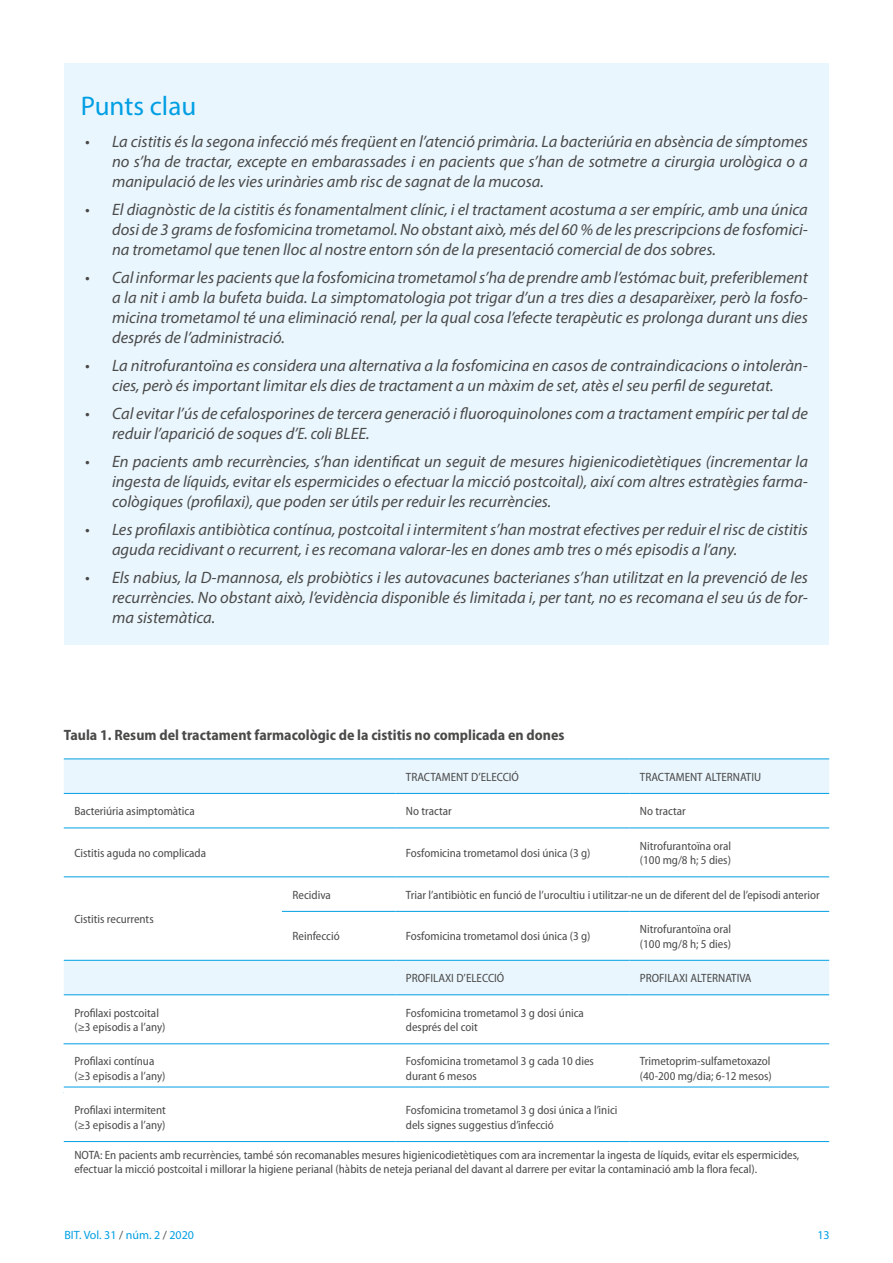
<style>
.page{position:relative;width:893px;height:1263px;background:#fff}
.page>*{position:absolute;margin:0;border:0;box-sizing:border-box;transform-origin:0 0}
.t1{font:27px "Myriad Pro";color:#009fe3}
.t2{font:italic 16.5px/19.8px "Myriad Pro";color:#4a4a49;text-align:justify}
.t3{font:700 semi-condensed 15px "Myriad Pro";color:#4a4a49}
.Artifacto{font:semi-condensed 12px/14.4px "Myriad Pro";color:#4a4a49}
.t4{font:12px "Myriad Pro";color:#009fe3}
.s1{font-stretch:semi-condensed}
.s2{color:#4a4a49}
</style>
<div class="page">
<div style="left:64px;top:64px;width:765px;height:581px;background:#eaf6fe"></div>
<svg style="left:64px;top:759px;width:765px;height:235px"></svg>
<hr style="left:64px;top:793px;width:218px;height:1px;background:#009fe3">
<hr style="left:282px;top:793px;width:113px;height:1px;background:#009fe3">
<hr style="left:395px;top:793px;width:234px;height:1px;background:#009fe3">
<hr style="left:629px;top:793px;width:200px;height:1px;background:#009fe3">
<hr style="left:64px;top:827px;width:218px;height:1px;background:#009fe3">
<hr style="left:282px;top:827px;width:113px;height:1px;background:#009fe3">
<hr style="left:395px;top:827px;width:234px;height:1px;background:#009fe3">
<hr style="left:629px;top:827px;width:200px;height:1px;background:#009fe3">
<hr style="left:282px;top:876px;width:113px;height:1px;background:#009fe3">
<hr style="left:282px;top:911px;width:113px;height:1px;background:#009fe3">
<hr style="left:282px;top:960px;width:113px;height:1px;background:#009fe3">
<hr style="left:395px;top:960px;width:234px;height:1px;background:#009fe3">
<hr style="left:629px;top:960px;width:200px;height:1px;background:#009fe3">
<hr style="left:64px;top:994px;width:218px;height:1px;background:#009fe3">
<hr style="left:282px;top:994px;width:113px;height:1px;background:#009fe3">
<hr style="left:395px;top:994px;width:234px;height:1px;background:#009fe3">
<hr style="left:64px;top:758px;width:218px;height:1px;background:#009fe3">
<hr style="left:282px;top:758px;width:113px;height:1px;background:#009fe3">
<hr style="left:395px;top:758px;width:234px;height:1px;background:#009fe3">
<hr style="left:629px;top:758px;width:200px;height:1px;background:#009fe3">
<hr style="left:64px;top:1141px;width:218px;height:1px;background:#009fe3">
<hr style="left:282px;top:1141px;width:113px;height:1px;background:#009fe3">
<hr style="left:395px;top:1141px;width:234px;height:1px;background:#009fe3">
<hr style="left:64px;top:876px;width:218px;height:1px;background:#009fe3">
<hr style="left:64px;top:960px;width:218px;height:1px;background:#009fe3">
<hr style="left:395px;top:876px;width:234px;height:1px;background:#009fe3">
<hr style="left:629px;top:876px;width:200px;height:1px;background:#009fe3">
<hr style="left:395px;top:911px;width:234px;height:1px;background:#009fe3">
<hr style="left:629px;top:911px;width:200px;height:1px;background:#009fe3">
<hr style="left:629px;top:994px;width:200px;height:1px;background:#009fe3">
<hr style="left:629px;top:1141px;width:200px;height:1px;background:#009fe3">
<hr style="left:64px;top:1043px;width:765px;height:1px;background:#009fe3">
<hr style="left:64px;top:1087px;width:765px;height:1px;background:#009fe3">
<p class="t1" style="left:81px;top:89px;width:117px">Punts clau</p>
<p class="t2" style="left:112px;top:132px;width:697px;text-indent:-27px">• La cistitis és la segona infecció més freqüent en l’atenció primària. La bacteriúria en absència de símptomes no s’ha de tractar, excepte en embarassades i en pacients que s’han de sotmetre a cirurgia urològica o a manipulació de les vies urinàries amb risc de sagnat de la mucosa.</p>
<p class="t2" style="left:112px;top:200px;width:697px;text-indent:-27px">• El diagnòstic de la cistitis és fonamentalment clínic, i el tractament acostuma a ser empíric, amb una única dosi de 3 grams de fosfomicina trometamol. No obstant això, més del 60 % de les prescripcions de fosfomici&shy;na trometamol que tenen lloc al nostre entorn són de la presentació comercial de dos sobres.</p>
<p class="t2" style="left:112px;top:267px;width:697px;text-indent:-27px">• Cal informar les pacients que la fosfomicina trometamol s’ha de prendre amb l’estómac buit, preferiblement a la nit i amb la bufeta buida. La simptomatologia pot trigar d’un a tres dies a desaparèixer, però la fosfo&shy;micina trometamol té una eliminació renal, per la qual cosa l’efecte terapèutic es prolonga durant uns dies després de l’administració.</p>
<p class="t2" style="left:85px;top:355px;width:724px;text-align:center">• La nitrofurantoïna es considera una alternativa a la fosfomicina en casos de contraindicacions o intoleràn&shy;cies, però és important limitar els dies de tractament a un màxim de set, atès el seu perfil de seguretat.</p>
<p class="t2" style="left:112px;top:403px;width:697px;text-indent:-27px">• Cal evitar l’ús de cefalosporines de tercera generació i fluoroquinolones com a tractament empíric per tal de reduir l’aparició de soques d’<span class="s1">E. coli</span> BLEE.</p>
<p class="t2" style="left:112px;top:451px;width:697px;text-indent:-27px">• En pacients amb recurrències, s’han identificat un seguit de mesures higienicodietètiques (incrementar la ingesta de líquids, evitar els espermicides o efectuar la micció postcoital), així com altres estratègies farma&shy;cològiques (profilaxi), que poden ser útils per reduir les recurrències.</p>
<p class="t2" style="left:112px;top:519px;width:697px;text-indent:-27px">• Les profilaxis antibiòtica contínua, postcoital i intermitent s’han mostrat efectives per reduir el risc de cistitis aguda recidivant o recurrent, i es recomana valorar-les en dones amb tres o més episodis a l’any.</p>
<p class="t2" style="left:112px;top:567px;width:697px;text-indent:-27px">• Els nabius, la D-mannosa, els probiòtics i les autovacunes bacterianes s’han utilitzat en la prevenció de les recurrències. No obstant això, l’evidència disponible és limitada i, per tant, no es recomana el seu ús de for&shy;ma sistemàtica.</p>
<h5 class="t3" style="left:64px;top:727px;width:502px">Taula 1. Resum del tractament farmacològic de la cistitis no complicada en dones</h5>
<p class="Artifacto" style="left:406px;top:770px;width:115px">TRACTAMENT D’ELECCIÓ</p>
<p class="Artifacto" style="left:640px;top:770px;width:123px">TRACTAMENT ALTERNATIU</p>
<p class="Artifacto" style="left:74px;top:804px;width:122px">Bacteriúria asimptomàtica</p>
<p class="Artifacto" style="left:406px;top:804px;width:47px">No tractar</p>
<p class="Artifacto" style="left:640px;top:804px;width:47px">No tractar</p>
<p class="Artifacto" style="left:74px;top:846px;width:133px">Cistitis aguda no complicada</p>
<p class="Artifacto" style="left:406px;top:846px;width:186px">Fosfomicina trometamol dosi única (3 g)</p>
<p class="Artifacto" style="left:640px;top:839px;width:93px">Nitrofurantoïna oral (100 mg/8 h; 5 dies)</p>
<p class="Artifacto" style="left:74px;top:912px;width:81px">Cistitis recurrents</p>
<p class="Artifacto" style="left:293px;top:888px;width:40px">Recidiva</p>
<p class="Artifacto" style="left:406px;top:888px;width:415px">Triar l’antibiòtic en funció de l’urocultiu i utilitzar-ne un de diferent del de l’episodi anterior</p>
<p class="Artifacto" style="left:293px;top:929px;width:49px">Reinfecció</p>
<p class="Artifacto" style="left:406px;top:929px;width:186px">Fosfomicina trometamol dosi única (3 g)</p>
<p class="Artifacto" style="left:640px;top:922px;width:93px">Nitrofurantoïna oral (100 mg/8 h; 5 dies)</p>
<p class="Artifacto" style="left:406px;top:971px;width:100px">PROFILAXI D’ELECCIÓ</p>
<p class="Artifacto" style="left:640px;top:971px;width:113px">PROFILAXI ALTERNATIVA</p>
<p class="Artifacto" style="left:74px;top:1005px;width:93px">Profilaxi postcoital (≥3 episodis a l’any)</p>
<p class="Artifacto" style="left:406px;top:1005px;width:179px">Fosfomicina trometamol 3 g dosi única després del coit</p>
<p class="Artifacto" style="left:74px;top:1054px;width:93px">Profilaxi contínua (≥3 episodis a l’any)</p>
<p class="Artifacto" style="left:406px;top:1054px;width:189px">Fosfomicina trometamol 3 g cada 10 dies durant 6 mesos</p>
<p class="Artifacto" style="left:74px;top:1103px;width:93px">Profilaxi intermitent (≥3 episodis a l’any)</p>
<p class="Artifacto" style="left:406px;top:1103px;width:213px">Fosfomicina trometamol 3 g dosi única a l’inici dels signes suggestius d’infecció</p>
<p class="Artifacto" style="left:74px;top:1148px;width:726px">NOTA: En pacients amb recurrències, també són recomanables mesures higienicodietètiques com ara incrementar la ingesta de líquids, evitar els espermicides, efectuar la micció postcoital i millorar la higiene perianal (hàbits de neteja perianal del davant al darrere per evitar la contaminació amb la flora fecal).</p>
<p class="Artifacto" style="left:640px;top:1054px;width:133px">Trimetoprim-sulfametoxazol (40-200 mg/dia; 6-12 mesos)</p>
<p class="t4" style="left:64px;top:1227px;width:131px">BIT. Vol. 31 <span class="s2">/</span> núm. 2 <span class="s2">/</span> 2020</p>
<p class="t4" style="left:817px;top:1227px;width:14px">13</p>
</div>
